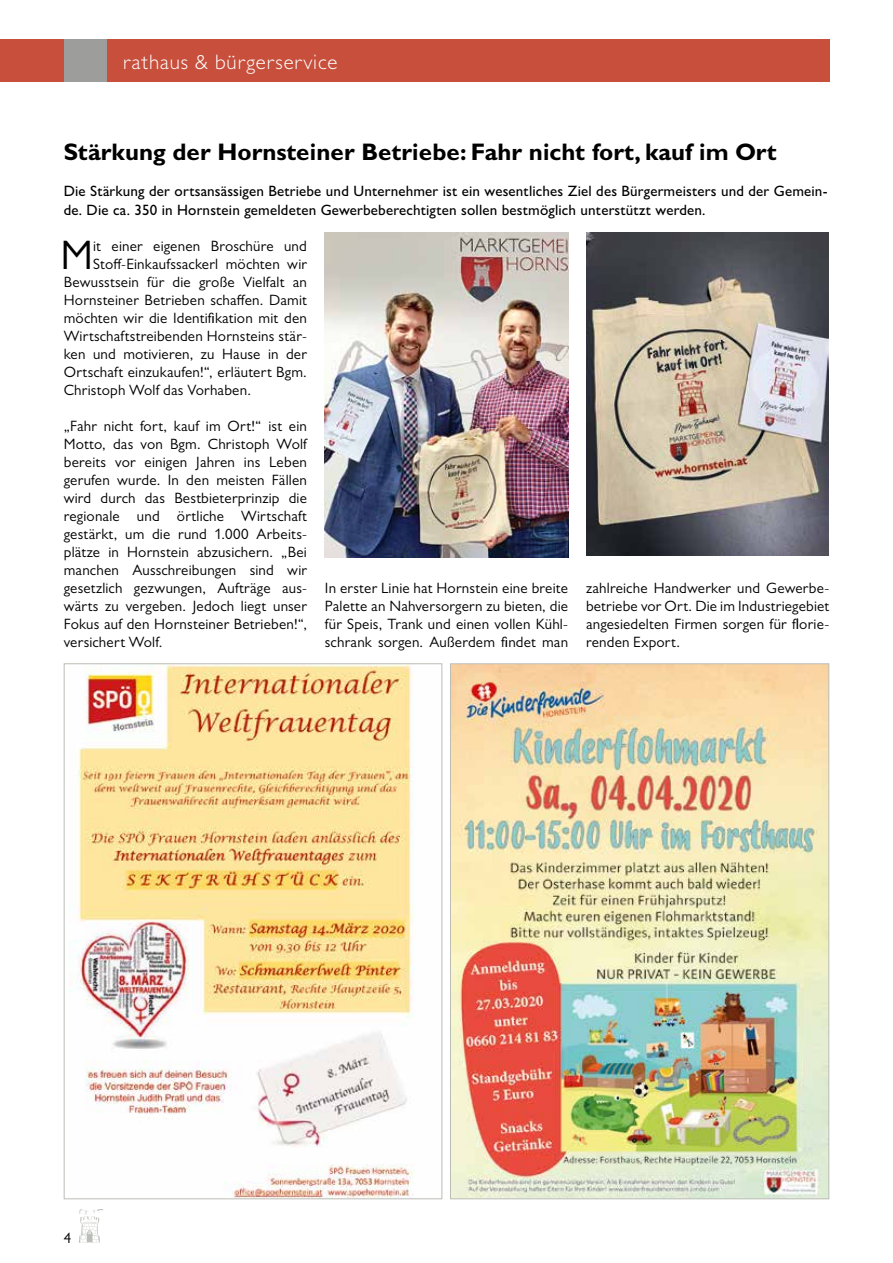
<style>
.page{position:relative;width:893px;height:1263px;background:#fff}
.page>*{position:absolute;margin:0;border:0;box-sizing:border-box;transform-origin:0 0}
.t1{font:41.4px "Gill Sans MT Pro";color:#000}
.t2{font:700 24px "Gill Sans MT Pro";color:#000}
.t3{font:300 21px "Gill Sans MT Pro";letter-spacing:.04em;color:#fff}
.t4{font:15px/18px "Gill Sans MT Pro";letter-spacing:.01em;color:#000;text-align:justify}
.t5{font:500 15px/18px "Gill Sans Nova";letter-spacing:.01em;color:#000}
</style>
<div class="page">
<div style="left:0;top:40px;width:829px;height:42px;background:#c74f3c"></div>
<div style="left:64px;top:40px;width:42px;height:42px;background:#9d9d9c"></div>
<svg style="left:79px;top:1209px;width:24px;height:34px"></svg>
<img style="left:325px;top:233px;width:243px;height:324px">
<img style="left:586px;top:233px;width:242px;height:323px">
<img style="left:452px;top:665px;width:375px;height:532px">
<img style="left:68px;top:665px;width:346px;height:532px">
<h3 class="t3" style="left:123px;top:49px;width:216px">rathaus &amp; bürgerservice</h3>
<h2 class="t2" style="left:64px;top:137px;width:715px">Stärkung der Hornsteiner Betriebe: Fahr nicht fort, kauf im Ort</h2>
<p class="t5" style="left:64px;top:182px;width:765px">Die Stärkung der ortsansässigen Betriebe und Unternehmer ist ein wesentliches Ziel des Bürgermeisters und der Gemein&shy;de. Die ca. 350 in Hornstein gemeldeten Gewerbeberechtigten sollen bestmöglich unterstützt werden.</p>
<h1 class="t1" style="left:60px;top:231px;width:34px">M</h1>
<p class="t4" style="left:93px;top:236px;width:215px">it einer eigenen Broschüre und</p>
<p class="t4" style="left:93px;top:254px;width:216px">Stoff-Einkaufssackerl möchten wir</p>
<p class="t4" style="left:64px;top:272px;width:245px">Bewusstsein für die große Vielfalt an</p>
<p class="t4" style="left:64px;top:291px;width:245px">Hornsteiner Betrieben schaffen. Damit</p>
<p class="t4" style="left:64px;top:309px;width:245px">möchten wir die Identifikation mit den</p>
<p class="t4" style="left:64px;top:327px;width:245px">Wirtschaftstreibenden Hornsteins stär-</p>
<p class="t4" style="left:64px;top:345px;width:245px">ken und motivieren, zu Hause in der</p>
<p class="t4" style="left:64px;top:363px;width:245px">Ortschaft einzukaufen!“, erläutert Bgm.</p>
<p class="t4" style="left:64px;top:381px;width:189px">Christoph Wolf das Vorhaben.</p>
<p class="t4" style="left:64px;top:417px;width:246px">„Fahr nicht fort, kauf im Ort!“ ist ein Motto, das von Bgm. Christoph Wolf bereits vor einigen Jahren ins Leben gerufen wurde. In den meisten Fällen wird durch das Bestbieterprinzip die regionale und örtliche Wirtschaft gestärkt, um die rund 1.000 Arbeits&shy;plätze in Hornstein abzusichern. „Bei manchen Ausschreibungen sind wir gesetzlich gezwungen, Aufträge aus&shy;wärts zu vergeben. Jedoch liegt unser Fokus auf den Hornsteiner Betrieben!“, versichert Wolf.</p>
<p class="t4" style="left:325px;top:579px;width:245px">In erster Linie hat Hornstein eine breite Palette an Nahversorgern zu bieten, die für Speis, Trank und einen vollen Kühl&shy;schrank sorgen. Außerdem findet man</p>
<p class="t4" style="left:586px;top:579px;width:245px">zahlreiche Handwerker und Gewerbe&shy;betriebe vor Ort. Die im Industriegebiet angesiedelten Firmen sorgen für florie&shy;renden Export.</p>
<p class="t4" style="left:64px;top:1229px;width:9px">4</p>
</div>
